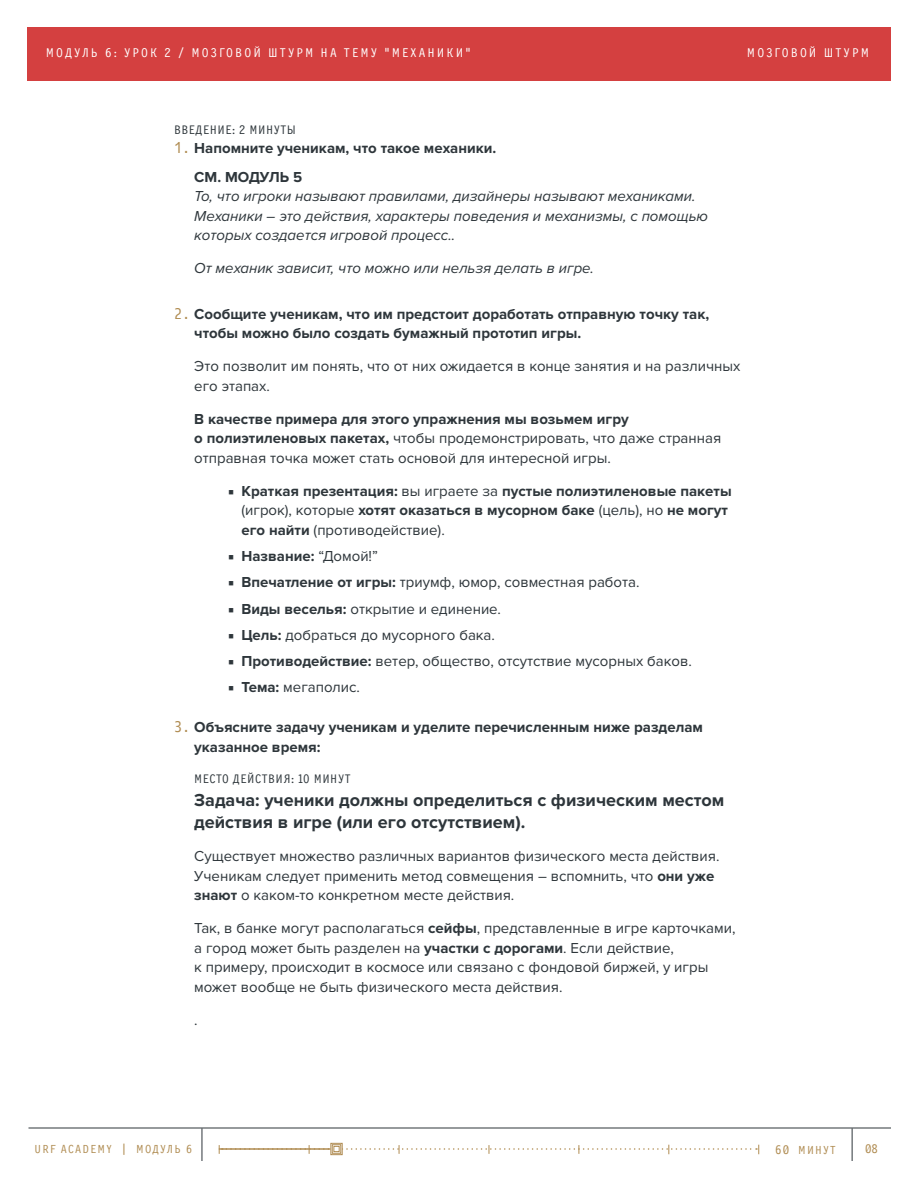
<style>
.page{position:relative;width:918px;height:1188px;background:#fff}
.page>*{position:absolute;margin:0;border:0;box-sizing:border-box;transform-origin:0 0}
.bullets{font:700 18px/22.5px "Proxima Nova";color:#2e363b}
.bullets-2{font:15px/19.5px "Proxima Nova";color:#2e363b}
.t1{font:700 15px/19.5px "Proxima Nova";color:#2e363b}
.bullets-3{font:italic 15px/19.5px "Proxima Nova";color:#2e363b}
.t2{font:13.05px "New Letter Gothic C";letter-spacing:.16em;color:#fff}
.t3{font:12.75px "New Letter Gothic C";letter-spacing:.04em;color:#2e363b}
.t4{font:12px "New Letter Gothic C";letter-spacing:.105em;color:#b08c52}
.t5{font:12px "Eco Coding WGL4 W01";color:#b08c52}
.s1{font-family:"Eco Coding WGL4 W01";font-weight:400;color:#b08c52}
.s2{font-weight:700}
.s3{font-family:"Minion Pro";font-weight:400}
.s4{font-weight:400}
.s5{font-family:"Minion Pro"}
.s6{font-family:"Eco Coding WGL4 W01"}
</style>
<div class="page">
<hr style="left:28px;top:1128px;width:863px;height:1px;background:#2e363b">
<hr style="left:202px;top:1128px;width:1px;height:33px;background:#2e363b">
<hr style="left:852px;top:1128px;width:1px;height:33px;background:#2e363b">
<div style="left:27px;top:27px;width:864px;height:54px;background:#d44040"></div>
<svg style="left:330px;top:1143px;width:13px;height:12px"></svg>
<div style="left:332px;top:1144px;width:9px;height:10px;background:#c1a477"></div>
<svg style="left:219px;top:1145px;width:540px;height:9px"></svg>
<p class="t2" style="left:46px;top:46px;width:426px">МОДУЛЬ 6: УРОК 2 / МОЗГОВОЙ ШТУРМ НА ТЕМУ “МЕХАНИКИ”</p>
<p class="t2" style="left:747px;top:46px;width:124px">МОЗГОВОЙ ШТУРМ</p>
<p class="t3" style="left:174px;top:123px;width:123px">ВВЕДЕНИЕ: 2 МИНУТЫ</p>
<p class="t1" style="left:194px;top:134px;width:304px;line-height:28.5px;text-indent:-20px"><span class="s1">1.</span> Напомните ученикам, что такое механики.<br>СМ. МОДУЛЬ 5</p>
<p class="bullets-3" style="left:194px;top:187px;width:515px">То, что игроки называют правилами, дизайнеры называют механиками.<br>Механики – это действия, характеры поведения и механизмы, с помощью которых создается игровой процесс..</p>
<p class="bullets-3" style="left:194px;top:259px;width:401px">От механик зависит, что можно или нельзя делать в игре.</p>
<p class="t1" style="left:194px;top:305px;width:516px;text-indent:-20px"><span class="s1">2.</span> Сообщите ученикам, что им предстоит доработать отправную точку так, чтобы можно было создать бумажный прототип игры.</p>
<p class="bullets-2" style="left:194px;top:357px;width:548px">Это позволит им понять, что от них ожидается в конце занятия и на различных его этапах.</p>
<p class="bullets-2" style="left:194px;top:409px;width:528px"><span class="s2">В качестве примера для этого упражнения мы возьмем игру<br>о полиэтиленовых пакетах,</span> чтобы продемонстрировать, что даже странная отправная точка может стать основой для интересной игры.</p>
<p class="t1" style="left:242px;top:482px;width:492px;text-indent:-14px"><span class="s3">■</span> Краткая презентация: <span class="s4">вы играете за</span> пустые полиэтиленовые пакеты <span class="s4">(игрок), которые</span> хотят оказаться в мусорном баке <span class="s4">(цель), но</span> не могут его найти <span class="s4">(противодействие).</span></p>
<p class="t1" style="left:228px;top:547px;width:151px"><span class="s3">■</span> Название: <span class="s4">“Домой!”</span></p>
<p class="bullets-2" style="left:228px;top:573px;width:413px"><span class="s5">■</span> <span class="s2">Впечатление от игры:</span> триумф, юмор, совместная работа.</p>
<p class="bullets-2" style="left:228px;top:599px;width:275px"><span class="s5">■</span> <span class="s2">Виды веселья:</span> открытие и единение.</p>
<p class="bullets-2" style="left:228px;top:625px;width:268px"><span class="s5">■</span> <span class="s2">Цель:</span> добраться до мусорного бака.</p>
<p class="bullets-2" style="left:228px;top:652px;width:465px"><span class="s5">■</span> <span class="s2">Противодействие:</span> ветер, общество, отсутствие мусорных баков.</p>
<p class="bullets-2" style="left:228px;top:678px;width:134px"><span class="s5">■</span> <span class="s2">Тема:</span> мегаполис.</p>
<p class="t1" style="left:194px;top:718px;width:510px;text-indent:-20px"><span class="s1">3.</span> Объясните задачу ученикам и уделите перечисленным ниже разделам указанное время:</p>
<p class="t3" style="left:194px;top:772px;width:158px">МЕСТО ДЕЙСТВИЯ: 10 МИНУТ</p>
<p class="bullets" style="left:194px;top:789px;width:532px">Задача: ученики должны определиться с физическим местом действия в игре (или его отсутствием).</p>
<p class="bullets-2" style="left:194px;top:847px;width:527px">Существует множество различных вариантов физического места действия.<br>Ученикам следует применить метод совмещения – вспомнить, что <span class="s2">они уже знают</span> о каком-то конкретном месте действия.</p>
<p class="bullets-2" style="left:194px;top:919px;width:543px">Так, в банке могут располагаться <span class="s2">сейфы</span>, представленные в игре карточками, а город может быть разделен на <span class="s2">участки с дорогами</span>. Если действие,<br>к примеру, происходит в космосе или связано с фондовой биржей, у игры может вообще не быть физического места действия.</p>
<p class="bullets-2" style="left:194px;top:1010px;width:5px">.</p>
<p class="t4" style="left:34px;top:1143px;width:159px">URF ACADEMY <span class="s6">|</span> МОДУЛЬ 6</p>
<p class="t4" style="left:775px;top:1144px;width:62px"><span class="s6">60</span> МИНУТ</p>
<p class="t5" style="left:865px;top:1142px;width:14px">08</p>
</div>
